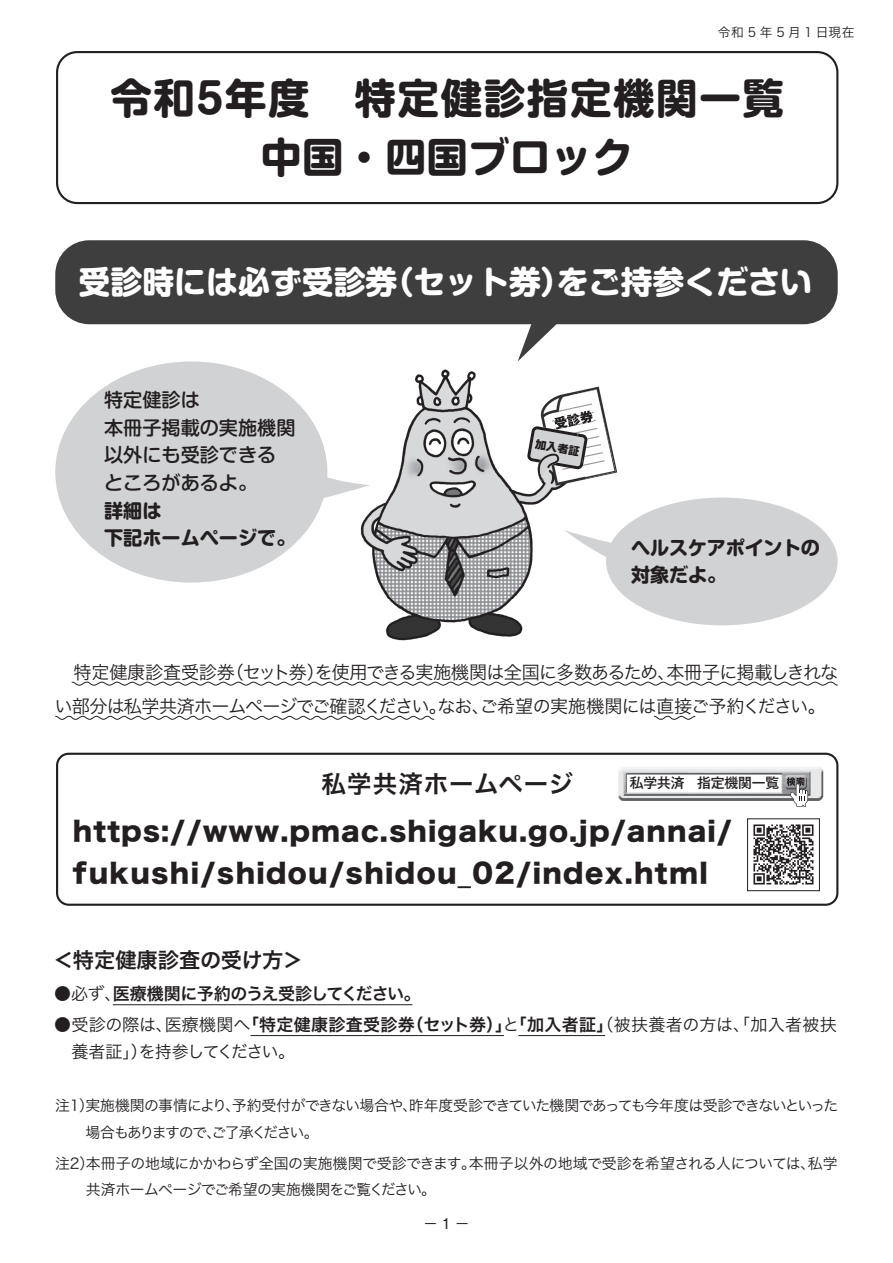
<style>
.page{position:relative;width:893px;height:1263px;background:#fff}
.page>*{position:absolute;margin:0;border:0;box-sizing:border-box;transform-origin:0 0}
.t1{font:700 41.4px/58.5px "Shin M Go Pro";letter-spacing:.04em;color:#231f20;text-align:center}
.t2{font:700 31.95px "Shin M Go Pro";color:#fff}
.t3{font:26.55px/41.4px "Hira Kaku Std N W8";letter-spacing:.05em;color:#231f20}
.t4{font:24.45px "Hira Kaku Pro N W6";letter-spacing:.035em;color:#231f20}
.t5{font:21.3px "Hira Kaku Pro N W6";color:#231f20}
.t6{font:500 19.2px/27.6px "Shin M Go Pro";color:#231f20}
.t7{font:700 19.2px/27.6px "Shin M Go Pro";letter-spacing:-.005em;color:#231f20}
.t8{font:18px/34px "Hira Kaku Pro N W3";letter-spacing:-.045em;color:#231f20}
.t9{font:16.95px/26.5px "Hira Kaku Pro N W3";color:#231f20}
.t10{font:16.95px "Hira Kaku Pro N W6";letter-spacing:-.035em;color:#231f20}
.t11{font:14.85px/26.5px "Hira Kaku Pro N W3";letter-spacing:-.045em;color:#231f20}
.t12{font:14.85px/26.5px "Hira Kaku Pro N W3";letter-spacing:-.065em;color:#231f20}
.t13{font:500 14.85px "Gothic BBB Pr 5";color:#231f20}
.t14{font:500 13.8px "Gothic MB101 Pro";letter-spacing:-.005em;color:#231f20}
.t15{font:12.75px "Hira Kaku Pro N W3";letter-spacing:.255em;color:#231f20}
.t16{font:800 11.25px "Gothic MB101 Pro";color:#231f20}
.s1{font-family:"Hira Kaku Pro N W3"}
.s2{font-family:"Hira Kaku Pro N W6"}
</style>
<div class="page">
<div style="left:56px;top:51px;width:782px;height:153px;border:2px solid #231f20;border-radius:20px"></div>
<hr style="left:113px;top:1004px;width:299px;height:1px;background:#231f20">
<hr style="left:250px;top:1035px;width:254px;height:1px;background:#231f20">
<hr style="left:518px;top:1035px;width:87px;height:1px;background:#231f20">
<div style="left:55px;top:361px;width:272px;height:222px;background:#d1d2d4;border-radius:50%"></div>
<svg style="left:322px;top:466px;width:31px;height:36px"></svg>
<img style="left:360px;top:369px;width:264px;height:272px">
<img style="left:353px;top:483px;width:17px;height:7px">
<svg style="left:527px;top:389px;width:89px;height:91px"></svg>
<div style="left:606px;top:497px;width:232px;height:128px;background:#d1d2d4;border-radius:50%"></div>
<svg style="left:564px;top:530px;width:57px;height:44px"></svg>
<svg style="left:71px;top:681px;width:767px;height:5px"></svg>
<svg style="left:654px;top:715px;width:42px;height:5px"></svg>
<svg style="left:55px;top:715px;width:380px;height:5px"></svg>
<div style="left:55px;top:240px;width:783px;height:84px;background:#3e3e3f;border-radius:34px"></div>
<svg style="left:518px;top:324px;width:55px;height:37px"></svg>
<img style="left:618px;top:767px;width:206px;height:34px">
<svg style="left:787px;top:777px;width:21px;height:30px"></svg>
<div style="left:56px;top:753px;width:782px;height:153px;border:2px solid #231f20;border-radius:12px"></div>
<img style="left:753px;top:824px;width:61px;height:61px">
<div style="left:747px;top:819px;width:73px;height:72px;border:1px solid #231f20"></div>
<p class="t15" style="left:718px;top:21px;width:138px">令和5年5月1日現在</p>
<h1 class="t1" style="left:110px;top:64px;width:675px">令和5年度　特定健診指定機関一覧中国・四国ブロック</h1>
<h2 class="t2" style="left:79px;top:256px;width:735px">受診時には必ず受診券（セット券）をご持参ください</h2>
<p class="t6" style="left:104px;top:384px;width:193px">特定健診は<br>本冊子掲載の実施機関以外にも受診できるところがあるよ。</p>
<p class="t7" style="left:104px;top:494px;width:193px">詳細は<br>下記ホームページで。</p>
<p class="t16" style="left:537px;top:434px;width:47px;rotate:10deg">加入者証</p>
<p class="t7" style="left:631px;top:531px;width:190px">ヘルスケアポイントの対象だよ。</p>
<p class="t8" style="left:55px;top:653px;width:785px">　特定健康診査受診券（セット券）を使用できる実施機関は全国に多数あるため、本冊子に掲載しきれない部分は私学共済ホームページでご確認ください。なお、ご希望の実施機関には直接ご予約ください。</p>
<h3 class="t4" style="left:322px;top:762px;width:253px">私学共済ホームページ</h3>
<p class="t14" style="left:630px;top:771px;width:151px">私学共済 指定機関一覧</p>
<h3 class="t3" style="left:73px;top:811px;width:661px">https://www.pmac.shigaku.go.jp/annai/ fukushi/shidou/shidou_02/index.html</h3>
<p class="t5" style="left:53px;top:941px;width:251px">＜特定健康診査の受け方＞</p>
<p class="t10" style="left:54px;top:979px;width:368px"><span class="s1">●必ず、</span>医療機関に予約のうえ受診してください。</p>
<p class="t9" style="left:71px;top:1010px;width:767px;text-indent:-17px">●受診の際は、医療機関へ<span class="s2">「特定健康診査受診券（セット券）」</span>と<span class="s2">「加入者証」</span>（被扶養者の方は、「加入者被扶養者証」）を持参してください。</p>
<p class="t12" style="left:85px;top:1091px;width:754px;text-indent:-30px">注1）実施機関の事情により、予約受付ができない場合や、昨年度受診できていた機関であっても今年度は受診できないといった場合もありますので、ご了承ください。</p>
<p class="t11" style="left:86px;top:1149px;width:753px;text-indent:-31px">注2）本冊子の地域にかかわらず全国の実施機関で受診できます。本冊子以外の地域で受診を希望される人については、私学共済ホームページでご希望の実施機関をご覧ください。</p>
<p class="t13" style="left:423px;top:1212px;width:48px">−1−</p>
</div>
